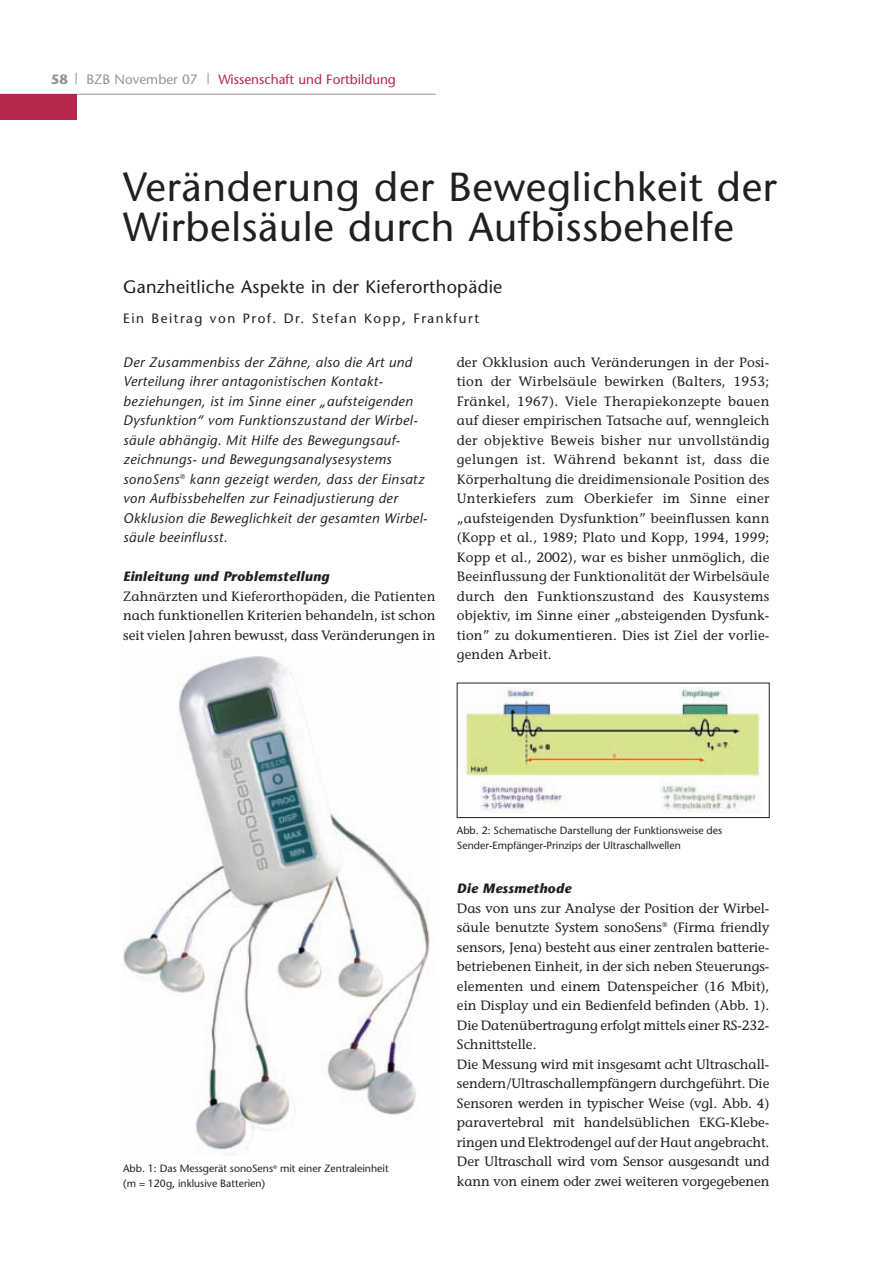
<style>
.page{position:relative;width:893px;height:1263px;background:#fff}
.page>*{position:absolute;margin:0;border:0;box-sizing:border-box;transform-origin:0 0}
.t1{font:40.5px/40.5px "Stone Sans";letter-spacing:.015em;color:#231f20}
.t2{font:18px "Stone Sans";letter-spacing:.015em;color:#231f20}
.t3{font:italic 13.8px/19.5px "Stone Sans";letter-spacing:.03em;color:#231f20}
.t4{font:13.5px/19.5px "Stone Informal";color:#231f20;text-align:justify}
.t5{font:italic 700 13.5px "Stone Sans";letter-spacing:.02em;color:#231f20}
.t6{font:13.5px "Stone Sans";letter-spacing:.115em;color:#231f20}
.t7{font:13.5px "Stone Sans";color:#b7274b}
.t8{font:13.5px "Stone Sans";color:#939598}
.t9{font:700 13.5px "Stone Sans";color:#939598}
.t10{font:10.5px/15px "Stone Sans";color:#231f20}
</style>
<div class="page">
<hr style="left:0;top:94px;width:436px;height:1px;background:#939598">
<div style="left:0;top:94px;width:76px;height:25px;background:#b7274b"></div>
<img style="left:124px;top:656px;width:306px;height:500px">
<img style="left:465px;top:687px;width:299px;height:126px">
<div style="left:457px;top:683px;width:312px;height:135px;border:1px solid #231f20"></div>
<p class="t9" style="left:51px;top:74px;width:19px">58</p>
<p class="t8" style="left:87px;top:74px;width:113px">BZB November 07</p>
<p class="t7" style="left:218px;top:74px;width:179px">Wissenschaft und Fortbildung</p>
<h1 class="t1" style="left:123px;top:170px;width:655px">Veränderung der Beweglichkeit der<br>Wirbelsäule durch Aufbissbehelfe</h1>
<h2 class="t2" style="left:123px;top:280px;width:381px">Ganzheitliche Aspekte in der Kieferorthopädie</h2>
<p class="t6" style="left:123px;top:313px;width:357px">Ein Beitrag von Prof. Dr. Stefan Kopp, Frankfurt</p>
<p class="t3" style="left:123px;top:354px;width:306px">Der Zusammenbiss der Zähne, also die Art und Verteilung ihrer antagonistischen Kontakt&shy;beziehungen, ist im Sinne einer „aufsteigenden Dysfunktion“ vom Funktionszustand der Wirbel&shy;säule abhängig. Mit Hilfe des Bewegungsauf&shy;zeichnungs- und Bewegungsanalysesystems sonoSens<sup>®</sup> kann gezeigt werden, dass der Einsatz von Aufbissbehelfen zur Feinadjustierung der Okklusion die Beweglichkeit der gesamten Wirbel&shy;säule beeinflusst.</p>
<p class="t5" style="left:123px;top:571px;width:208px">Einleitung und Problemstellung</p>
<p class="t4" style="left:123px;top:588px;width:314px">Zahnärzten und Kieferorthopäden, die Patienten nach funktionellen Kriterien behandeln, ist schon seit vielen Jahren bewusst, dass Veränderungen in</p>
<p class="t4" style="left:457px;top:354px;width:314px">der Okklusion auch Veränderungen in der Posi&shy;tion der Wirbelsäule bewirken (Balters, 1953; Fränkel, 1967). Viele Therapiekonzepte bauen auf dieser empirischen Tatsache auf, wenngleich der objektive Beweis bisher nur unvollständig gelungen ist. Während bekannt ist, dass die Körperhaltung die dreidimensionale Position des Unterkiefers zum Oberkiefer im Sinne einer „aufsteigenden Dysfunktion” beeinflussen kann (Kopp et al., 1989; Plato und Kopp, 1994, 1999; Kopp et al., 2002), war es bisher unmöglich, die Beeinflussung der Funktionalität der Wirbelsäule durch den Funktionszustand des Kausystems objektiv, im Sinne einer „absteigenden Dysfunk&shy;tion” zu dokumentieren. Dies ist Ziel der vorlie&shy;genden Arbeit.</p>
<p class="t10" style="left:123px;top:1162px;width:267px">Abb. 1: Das Messgerät sonoSens<sup>®</sup> mit einer Zentraleinheit (m = 120g, inklusive Batterien)</p>
<p class="t10" style="left:457px;top:824px;width:267px">Abb. 2: Schematische Darstellung der Funktionsweise des<br>Sender-Empfänger-Prinzips der Ultraschallwellen</p>
<p class="t5" style="left:457px;top:883px;width:116px">Die Messmethode</p>
<p class="t4" style="left:457px;top:900px;width:314px;text-align:left">Das von uns zur Analyse der Position der Wirbel&shy;säule benutzte System sonoSens<sup>®</sup> (Firma friendly sensors, Jena) besteht aus einer zentralen batterie&shy;betriebenen Einheit, in der sich neben Steuerungs&shy;elementen und einem Datenspeicher (16 Mbit), ein Display und ein Bedienfeld befinden (Abb. 1).<br>Die Datenübertragung erfolgt mittels einer RS-232- Schnittstelle.<br>Die Messung wird mit insgesamt acht Ultraschall&shy;sendern/Ultraschallempfängern durchgeführt. Die Sensoren werden in typischer Weise (vgl. Abb. 4) paravertebral mit handelsüblichen EKG-Klebe&shy;ringen und Elektrodengel auf der Haut angebracht.<br>Der Ultraschall wird vom Sensor ausgesandt und kann von einem oder zwei weiteren vorgegebenen</p>
</div>
